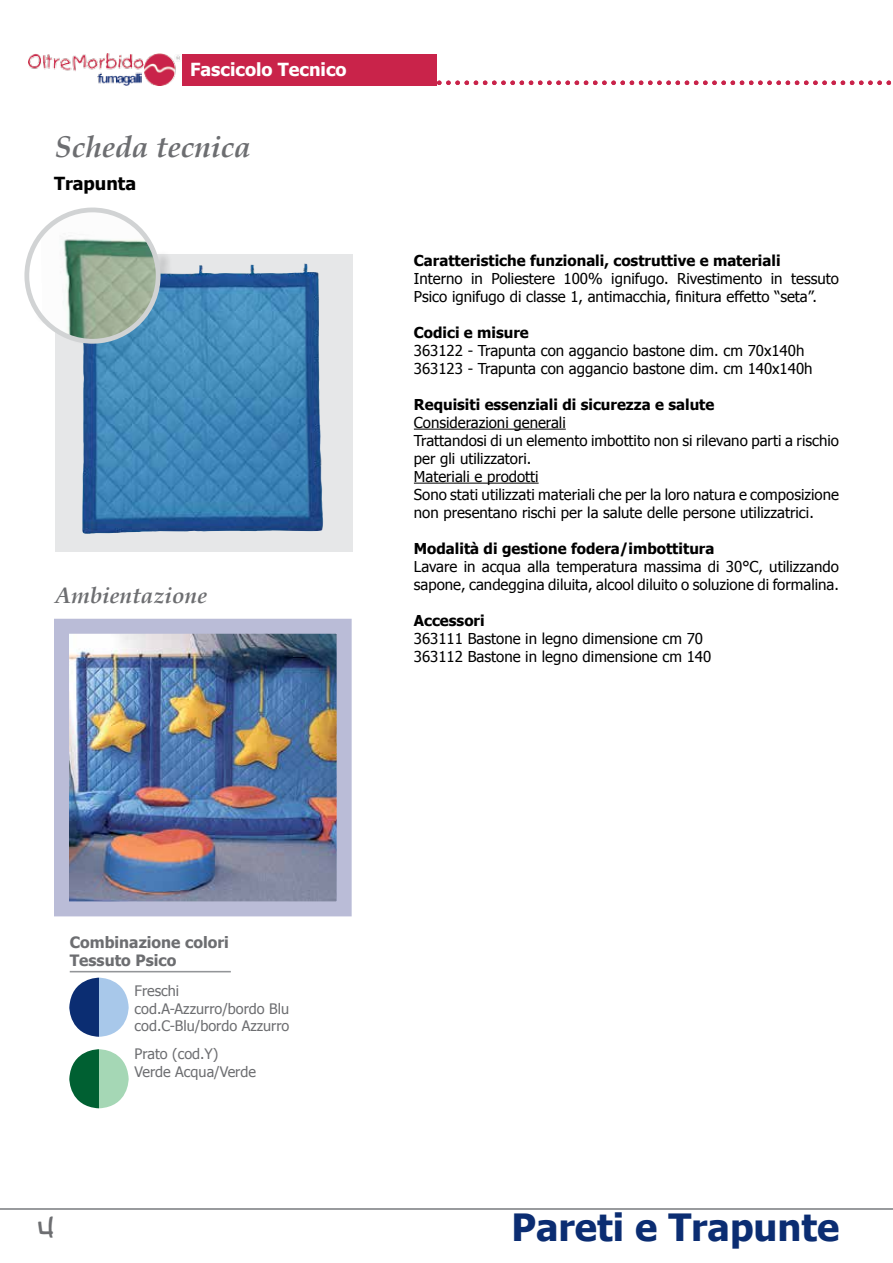
<style>
.page{position:relative;width:893px;height:1263px;background:#fff}
.page>*{position:absolute;margin:0;border:0;box-sizing:border-box;transform-origin:0 0}
.t1{font:700 37.5px "Tahoma";color:#0b2d72}
.t2{font:italic 700 30px "Book Antiqua";color:#6d6e71}
.t3{font:30px "Kids Plain";color:#6d6e71}
.t4{font:italic 700 22.5px "Book Antiqua";color:#6d6e71}
.t5{font:700 18px "Tahoma";color:#fff}
.t6{font:700 18px "Tahoma";color:#000}
.t7{font:700 15.6px/18.8px "Tahoma";color:#6d6e71}
.t8{font:15px/18px "Tahoma";color:#000}
.t9{font:700 15px "Tahoma";color:#000}
.t10{font:14.4px/17.4px "Tahoma";color:#6d6e71}
</style>
<div class="page">
<div style="left:183px;top:54px;width:254px;height:31px;background:#c9234a"></div>
<svg style="left:437px;top:81px;width:455px;height:4px"></svg>
<hr style="left:0;top:1208px;width:893px;height:2px;background:#939598">
<img style="left:28px;top:53px;width:152px;height:32px">
<div style="left:55px;top:254px;width:298px;height:298px;background:#e6e7e8"></div>
<div style="left:33px;top:219px;width:140px;height:128px;background:#000;opacity:.3"></div>
<img style="left:70px;top:635px;width:266px;height:265px">
<div style="left:54px;top:619px;width:298px;height:297px;border:15px solid #babcd7"></div>
<hr style="left:414px;top:429px;width:152px;height:1px;background:#000">
<hr style="left:414px;top:483px;width:125px;height:1px;background:#000">
<img style="left:82px;top:264px;width:241px;height:270px">
<svg style="left:24px;top:207px;width:138px;height:138px"></svg>
<hr style="left:70px;top:971px;width:161px;height:1px;background:#939598">
<svg style="left:69px;top:977px;width:60px;height:60px"></svg>
<svg style="left:69px;top:1049px;width:60px;height:59px"></svg>
<p class="t5" style="left:190px;top:57px;width:158px">Fascicolo Tecnico</p>
<h2 class="t2" style="left:55px;top:126px;width:197px">Scheda tecnica</h2>
<p class="t6" style="left:54px;top:171px;width:84px">Trapunta</p>
<h3 class="t4" style="left:55px;top:580px;width:154px">Ambientazione</h3>
<p class="t9" style="left:414px;top:250px;width:368px">Caratteristiche funzionali, costruttive e materiali</p>
<p class="t8" style="left:414px;top:269px;width:427px">Interno in Poliestere 100% ignifugo. Rivestimento in tessuto<br>Psico ignifugo di classe 1, antimacchia, finitura effetto “seta”.</p>
<p class="t9" style="left:414px;top:322px;width:116px">Codici e misure</p>
<p class="t8" style="left:414px;top:341px;width:400px">363122 - Trapunta con aggancio bastone dim. cm 70x140h<br>363123 - Trapunta con aggancio bastone dim. cm 140x140h</p>
<p class="t9" style="left:414px;top:394px;width:302px">Requisiti essenziali di sicurezza e salute</p>
<p class="t8" style="left:414px;top:413px;width:427px">Considerazioni generali<br>Trattandosi di un elemento imbottito non si rilevano parti a rischio per gli utilizzatori.<br>Materiali e prodotti<br>Sono stati utilizzati materiali che per la loro natura e composizione non presentano rischi per la salute delle persone utilizzatrici.</p>
<p class="t9" style="left:414px;top:538px;width:302px">Modalità di gestione fodera/imbottitura</p>
<p class="t8" style="left:414px;top:557px;width:427px">Lavare in acqua alla temperatura massima di 30°C, utilizzando sapone, candeggina diluita, alcool diluito o soluzione di formalina.</p>
<p class="t9" style="left:414px;top:610px;width:72px">Accessori</p>
<p class="t8" style="left:414px;top:629px;width:299px">363111 Bastone in legno dimensione cm 70<br>363112 Bastone in legno dimensione cm 140</p>
<p class="t7" style="left:70px;top:931px;width:161px">Combinazione colori<br>Tessuto Psico</p>
<p class="t10" style="left:135px;top:982px;width:156px">Freschi cod.A-Azzurro/bordo Blu cod.C-Blu/bordo Azzurro</p>
<p class="t10" style="left:135px;top:1045px;width:123px">Prato (cod.Y)<br>Verde Acqua/Verde</p>
<h2 class="t3" style="left:38px;top:1209px;width:18px">4</h2>
<h1 class="t1" style="left:511px;top:1201px;width:329px">Pareti e Trapunte</h1>
</div>
